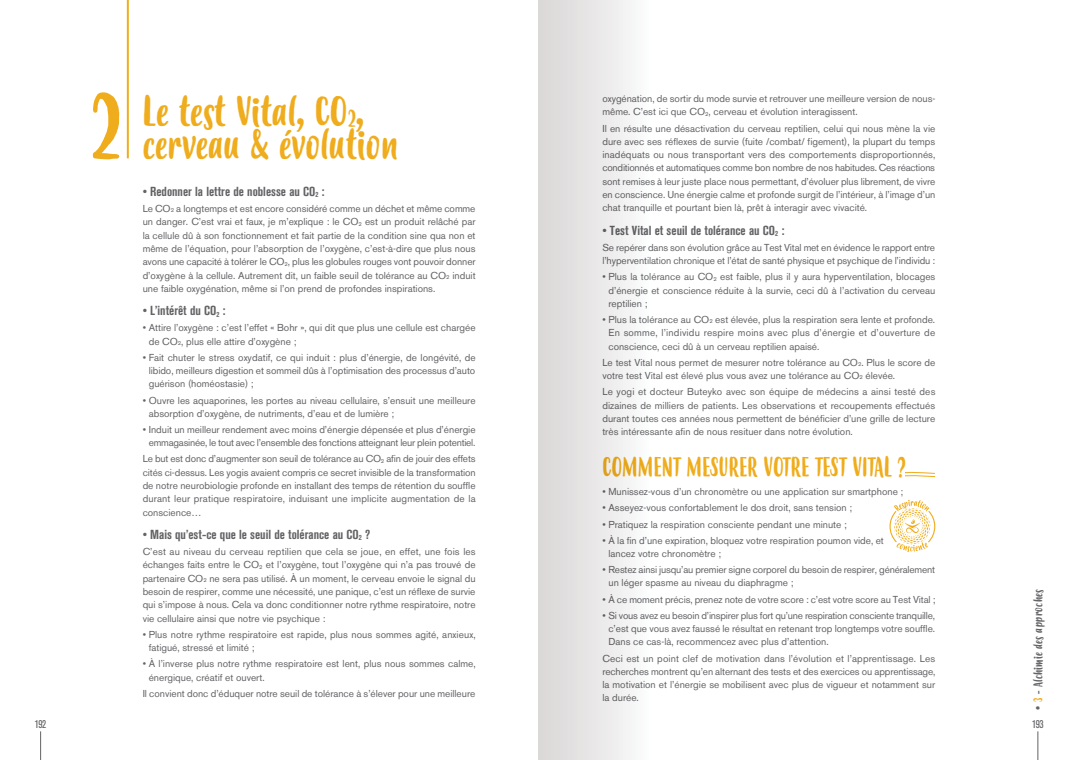
<style>
.page{position:relative;width:1078px;height:760px;background:#fff}
.page>*{position:absolute;margin:0;border:0;box-sizing:border-box;transform-origin:0 0}
.t1{font:90.4px "Budidaya";color:#efac1c}
.t2{font:40.1px/33.4px "Budidaya";color:#efac1c}
.t3{font:26.7px "Budidaya";color:#efac1c;scale:.9 1}
.t4{font:700 condensed 13px "Akzidenz Grotesk";color:#636366}
.t5{font:12.2px "Budidaya";letter-spacing:.02em;color:#636366}
.t6{font:condensed 11.1px "Akzidenz Grotesk";letter-spacing:-.04em;color:#636366}
.t7{font:10px/13.3px "Akzidenz Grotesk";color:#636366;text-align:justify}
.t8{font:10px/13.3px "Akzidenz Grotesk";letter-spacing:-.02em;color:#636366;text-align:center}
.s1{font-size:23.4px}
.s2{font-size:5.8px}
.s3{color:#efac1c}
</style>
<div class="page">
<svg style="left:1037px;top:731px;width:1px;height:29px"></svg>
<svg style="left:40px;top:731px;width:1px;height:29px"></svg>
<hr style="left:127px;top:0;width:2px;height:158px;background:#efac1c">
<svg style="left:905px;top:471px;width:30px;height:6px"></svg>
<svg style="left:889px;top:500px;width:46px;height:52px"></svg>
<div style="left:539px;top:0;width:109px;height:760px;background:linear-gradient(to right,#d9d6d5,#fafafb)"></div>
<p class="t6" style="left:35px;top:717px;width:13px">192</p>
<h1 class="t1" style="left:90px;top:75px;width:33px">2</h1>
<h2 class="t2" style="left:143px;top:97px;width:257px">Le test Vital, CO<span class="s1">2</span>, cerveau &amp; évolution</h2>
<h3 class="t4" style="left:143px;top:184px;width:183px">• Redonner la lettre de noblesse au CO<sub>2</sub> :</h3>
<p class="t7" style="left:143px;top:202px;width:334px">Le CO<span class="s2">2</span> a longtemps et est encore considéré comme un déchet et même comme un danger. C’est vrai et faux, je m’explique : le CO<span class="s2">2</span> est un produit relâché par la cellule dû à son fonctionnement et fait partie de la condition sine qua non et même de l’équation, pour l’absorption de l’oxygène, c’est-à-dire que plus nous avons une capacité à tolérer le CO<span class="s2">2</span>, plus les globules rouges vont pouvoir donner d’oxygène à la cellule. Autrement dit, un faible seuil de tolérance au CO<span class="s2">2</span> induit une faible oxygénation, même si l’on prend de profondes inspirations.</p>
<h3 class="t4" style="left:143px;top:303px;width:84px">• L’intérêt du CO<sub>2</sub> :</h3>
<p class="t7" style="left:149px;top:321px;width:328px;text-indent:-6px">• Attire l’oxygène : c’est l’effet « Bohr », qui dit que plus une cellule est chargée de CO<span class="s2">2</span>, plus elle attire d’oxygène ;</p>
<p class="t7" style="left:149px;top:351px;width:328px;text-indent:-6px">• Fait chuter le stress oxydatif, ce qui induit : plus d’énergie, de longévité, de libido, meilleurs digestion et sommeil dûs à l’optimisation des processus d’auto guérison (homéostasie) ;</p>
<p class="t7" style="left:149px;top:393px;width:328px;text-indent:-6px">• Ouvre les aquaporines, les portes au niveau cellulaire, s’ensuit une meilleure absorption d’oxygène, de nutriments, d’eau et de lumière ;</p>
<p class="t8" style="left:143px;top:423px;width:334px">• Induit un meilleur rendement avec moins d’énergie dépensée et plus d’énergie emmagasinée, le tout avec l’ensemble des fonctions atteignant leur plein potentiel.</p>
<p class="t7" style="left:143px;top:452px;width:334px">Le but est donc d’augmenter son seuil de tolérance au CO<span class="s2">2</span> afin de jouir des effets cités ci-dessus. Les yogis avaient compris ce secret invisible de la transformation de notre neurobiologie profonde en installant des temps de rétention du souffle durant leur pratique respiratoire, induisant une implicite augmentation de la conscience…</p>
<h3 class="t4" style="left:143px;top:527px;width:229px">• Mais qu’est-ce que le seuil de tolérance au CO<sub>2</sub> ?</h3>
<p class="t7" style="left:143px;top:545px;width:334px">C’est au niveau du cerveau reptilien que cela se joue, en effet, une fois les échanges faits entre le CO<span class="s2">2</span> et l’oxygène, tout l’oxygène qui n’a pas trouvé de partenaire CO<span class="s2">2</span> ne sera pas utilisé. À un moment, le cerveau envoie le signal du besoin de respirer, comme une nécessité, une panique, c’est un réflexe de survie qui s’impose à nous. Cela va donc conditionner notre rythme respiratoire, notre vie cellulaire ainsi que notre vie psychique :</p>
<p class="t7" style="left:149px;top:627px;width:328px;text-indent:-6px">• Plus notre rythme respiratoire est rapide, plus nous sommes agité, anxieux, fatigué, stressé et limité ;</p>
<p class="t7" style="left:149px;top:657px;width:328px;text-indent:-6px">• À l’inverse plus notre rythme respiratoire est lent, plus nous sommes calme, énergique, créatif et ouvert.</p>
<p class="t7" style="left:143px;top:686px;width:334px">Il convient donc d’éduquer notre seuil de tolérance à s’élever pour une meilleure</p>
<p class="t7" style="left:602px;top:92px;width:334px">oxygénation, de sortir du mode survie et retrouver une meilleure version de nous&shy;même. C’est ici que CO<span class="s2">2</span>, cerveau et évolution interagissent.</p>
<p class="t7" style="left:602px;top:121px;width:334px">Il en résulte une désactivation du cerveau reptilien, celui qui nous mène la vie dure avec ses réflexes de survie (fuite /combat/ figement), la plupart du temps inadéquats ou nous transportant vers des comportements disproportionnés, conditionnés et automatiques comme bon nombre de nos habitudes. Ces réactions sont remises à leur juste place nous permettant, d’évoluer plus librement, de vivre en conscience. Une énergie calme et profonde surgit de l’intérieur, à l’image d’un chat tranquille et pourtant bien là, prêt à interagir avec vivacité.</p>
<h3 class="t4" style="left:602px;top:223px;width:183px">• Test Vital et seuil de tolérance au CO<sub>2</sub> :</h3>
<p class="t7" style="left:602px;top:241px;width:334px">Se repérer dans son évolution grâce au Test Vital met en évidence le rapport entre l’hyperventilation chronique et l’état de santé physique et psychique de l’individu :</p>
<p class="t7" style="left:608px;top:270px;width:328px;text-indent:-6px">• Plus la tolérance au CO<span class="s2">2</span> est faible, plus il y aura hyperventilation, blocages d’énergie et conscience réduite à la survie, ceci dû à l’activation du cerveau reptilien ;</p>
<p class="t7" style="left:608px;top:313px;width:328px;text-indent:-6px">• Plus la tolérance au CO<span class="s2">2</span> est élevée, plus la respiration sera lente et profonde.<br>En somme, l’individu respire moins avec plus d’énergie et d’ouverture de conscience, ceci dû à un cerveau reptilien apaisé.</p>
<p class="t7" style="left:602px;top:356px;width:334px">Le test Vital nous permet de mesurer notre tolérance au CO<span class="s2">2</span>. Plus le score de votre test Vital est élevé plus vous avez une tolérance au CO<span class="s2">2</span> élevée.</p>
<p class="t7" style="left:602px;top:385px;width:334px">Le yogi et docteur Buteyko avec son équipe de médecins a ainsi testé des dizaines de milliers de patients. Les observations et recoupements effectués durant toutes ces années nous permettent de bénéficier d’une grille de lecture très intéressante afin de nous resituer dans notre évolution.</p>
<h3 class="t3" style="left:602px;top:452px;width:338px">COMMENT MESURER VOTRE TEST VITAL ?</h3>
<p class="t7" style="left:602px;top:485px;width:302px">• Munissez-vous d’un chronomètre ou une application sur smartphone ;</p>
<p class="t7" style="left:602px;top:501px;width:251px">• Asseyez-vous confortablement le dos droit, sans tension ;</p>
<p class="t7" style="left:602px;top:517px;width:246px">• Pratiquez la respiration consciente pendant une minute ;</p>
<p class="t7" style="left:608px;top:533px;width:277px;text-indent:-6px">• À la fin d’une expiration, bloquez votre respiration poumon vide, et lancez votre chronomètre ;</p>
<p class="t7" style="left:608px;top:563px;width:328px;text-indent:-6px">• Restez ainsi jusqu’au premier signe corporel du besoin de respirer, généralement un léger spasme au niveau du diaphragme ;</p>
<p class="t7" style="left:602px;top:592px;width:334px">• À ce moment précis, prenez note de votre score : c’est votre score au Test Vital ;</p>
<p class="t7" style="left:608px;top:608px;width:328px;text-indent:-6px">• Si vous avez eu besoin d’inspirer plus fort qu’une respiration consciente tranquille, c’est que vous avez faussé le résultat en retenant trop longtemps votre souffle.<br>Dans ce cas-là, recommencez avec plus d’attention.</p>
<p class="t7" style="left:602px;top:651px;width:334px">Ceci est un point clef de motivation dans l’évolution et l’apprentissage. Les recherches montrent qu’en alternant des tests et des exercices ou apprentissage, la motivation et l’énergie se mobilisent avec plus de vigueur et notamment sur la durée.</p>
<p class="t5" style="left:1030px;top:710px;width:122px;rotate:-90deg">• <span class="s3">3</span> - Alchimie des approches</p>
<p class="t6" style="left:1031px;top:717px;width:13px">193</p>
</div>
